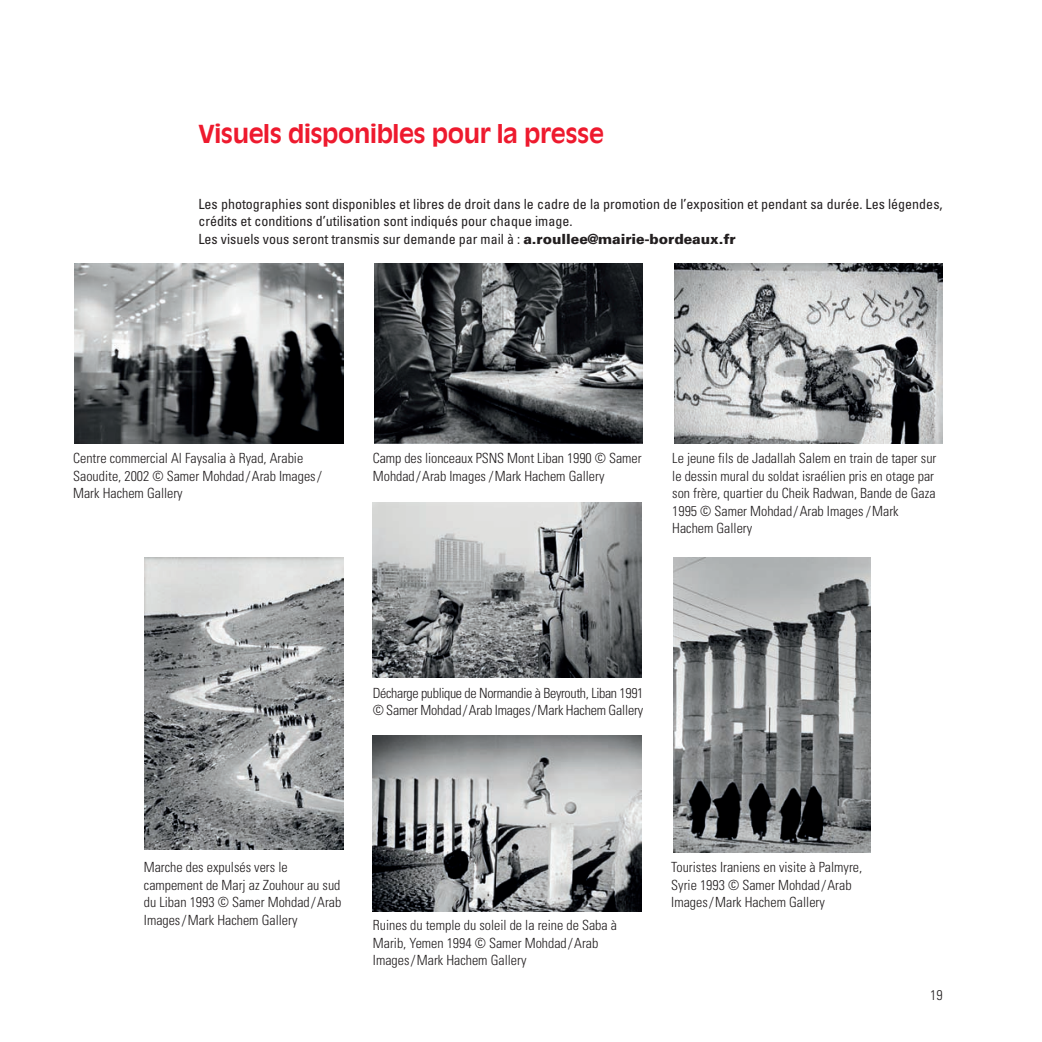
<style>
.page{position:relative;width:1042px;height:1042px;background:#fff}
.page>*{position:absolute;margin:0;border:0;box-sizing:border-box;transform-origin:0 0}
.t1{font:700 24.5px "Antique Olive";letter-spacing:-.015em;color:#ee1a2e}
.t2{font:300 condensed 14px/17.5px "Univers";color:#231f20}
.t3{font:condensed 14px/17.5px "Univers";color:#231f20}
.t4{font:300 condensed 14px/17.5px "Univers";letter-spacing:-.025em;color:#231f20}
.s1{font-weight:900;font-stretch:normal}
</style>
<div class="page">
<img style="left:74px;top:264px;width:269px;height:179px">
<img style="left:374px;top:264px;width:269px;height:179px">
<img style="left:674px;top:264px;width:269px;height:179px">
<img style="left:373px;top:502px;width:268px;height:175px">
<img style="left:673px;top:557px;width:197px;height:295px">
<img style="left:145px;top:558px;width:198px;height:292px">
<img style="left:373px;top:735px;width:268px;height:176px">
<h1 class="t1" style="left:198px;top:124px;width:407px">Visuels disponibles pour la presse</h1>
<p class="t3" style="left:198px;top:196px;width:746px">Les photographies sont disponibles et libres de droit dans le cadre de la promotion de l’exposition et pendant sa durée. Les légendes, crédits et conditions d’utilisation sont indiqués pour chaque image.<br>Les visuels vous seront transmis sur demande par mail à : <span class="s1">a.roullee@mairie-bordeaux.fr</span></p>
<p class="t2" style="left:73px;top:451px;width:250px">Centre commercial Al Faysalia à Ryad, Arabie<br>Saoudite, 2002 © Samer Mohdad/Arab Images/<br>Mark Hachem Gallery</p>
<p class="t2" style="left:373px;top:451px;width:270px">Camp des lionceaux PSNS Mont Liban 1990 © Samer<br>Mohdad/Arab Images /Mark Hachem Gallery</p>
<p class="t2" style="left:672px;top:451px;width:266px">Le jeune fils de Jadallah Salem en train de taper sur le dessin mural du soldat israélien pris en otage par son frère, quartier du Cheik Radwan, Bande de Gaza 1995 © Samer Mohdad/Arab Images /Mark Hachem Gallery</p>
<p class="t4" style="left:373px;top:685px;width:272px">Décharge publique de Normandie à Beyrouth, Liban 1991 © Samer Mohdad/Arab Images/Mark Hachem Gallery</p>
<p class="t2" style="left:144px;top:859px;width:199px">Marche des expulsés vers le campement de Marj az Zouhour au sud du Liban 1993 © Samer Mohdad/Arab<br>Images/Mark Hachem Gallery</p>
<p class="t2" style="left:671px;top:859px;width:192px">Touristes Iraniens en visite à Palmyre,<br>Syrie 1993 © Samer Mohdad/Arab<br>Images/Mark Hachem Gallery</p>
<p class="t2" style="left:373px;top:918px;width:246px">Ruines du temple du soleil de la reine de Saba à<br>Marib, Yemen 1994 © Samer Mohdad/Arab<br>Images/Mark Hachem Gallery</p>
<p class="t2" style="left:930px;top:987px;width:14px">19</p>
</div>
